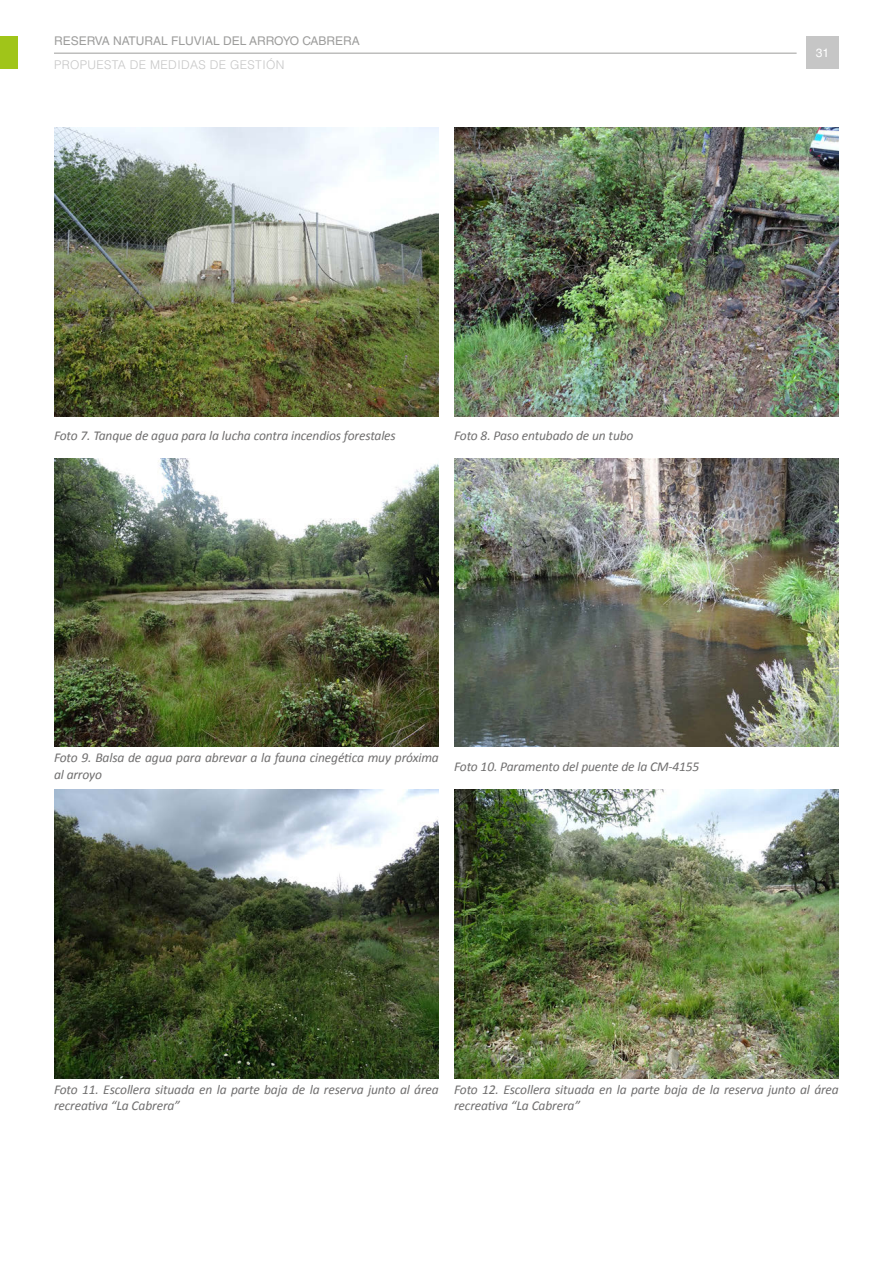
<style>
.page{position:relative;width:893px;height:1263px;background:#fff}
.page>*{position:absolute;margin:0;border:0;box-sizing:border-box;transform-origin:0 0}
.t1{font:italic 13.5px/16.2px "Calibri";letter-spacing:-.01em;color:#706f6f}
.t2{font:12px "Helvetica LT Std";color:#9d9d9c}
.t3{font:300 12px "Helvetica LT Std";letter-spacing:.03em;color:#c6c6c6}
.t4{font:12px "Helvetica LT Std";color:#fff}
</style>
<div class="page">
<hr style="left:54px;top:53px;width:743px;height:1px;background:#9d9d9c">
<div style="left:0;top:36px;width:18px;height:33px;background:#a0c519"></div>
<div style="left:806px;top:36px;width:33px;height:33px;background:#c6c6c6"></div>
<img style="left:54px;top:128px;width:385px;height:288px">
<img style="left:454px;top:128px;width:385px;height:288px">
<img style="left:54px;top:458px;width:385px;height:288px">
<img style="left:54px;top:790px;width:385px;height:288px">
<img style="left:454px;top:458px;width:385px;height:288px">
<img style="left:454px;top:790px;width:385px;height:288px">
<p class="t2" style="left:54px;top:34px;width:307px">RESERVA NATURAL FLUVIAL DEL ARROYO CABRERA</p>
<p class="t3" style="left:54px;top:57px;width:232px">PROPUESTA DE MEDIDAS DE GESTIÓN</p>
<p class="t4" style="left:816px;top:46px;width:15px">31</p>
<p class="t1" style="left:54px;top:426px;width:343px">Foto 7. Tanque de agua para la lucha contra incendios forestales</p>
<p class="t1" style="left:454px;top:426px;width:181px">Foto 8. Paso entubado de un tubo</p>
<p class="t1" style="left:54px;top:749px;width:386px">Foto 9. Balsa de agua para abrevar a la fauna cinegética muy próxima al arroyo</p>
<p class="t1" style="left:454px;top:757px;width:247px">Foto 10. Paramento del puente de la CM-4155</p>
<p class="t1" style="left:54px;top:1081px;width:386px">Foto 11. Escollera situada en la parte baja de la reserva junto al área recreativa “La Cabrera”</p>
<p class="t1" style="left:454px;top:1081px;width:386px">Foto 12. Escollera situada en la parte baja de la reserva junto al área recreativa “La Cabrera”</p>
</div>
